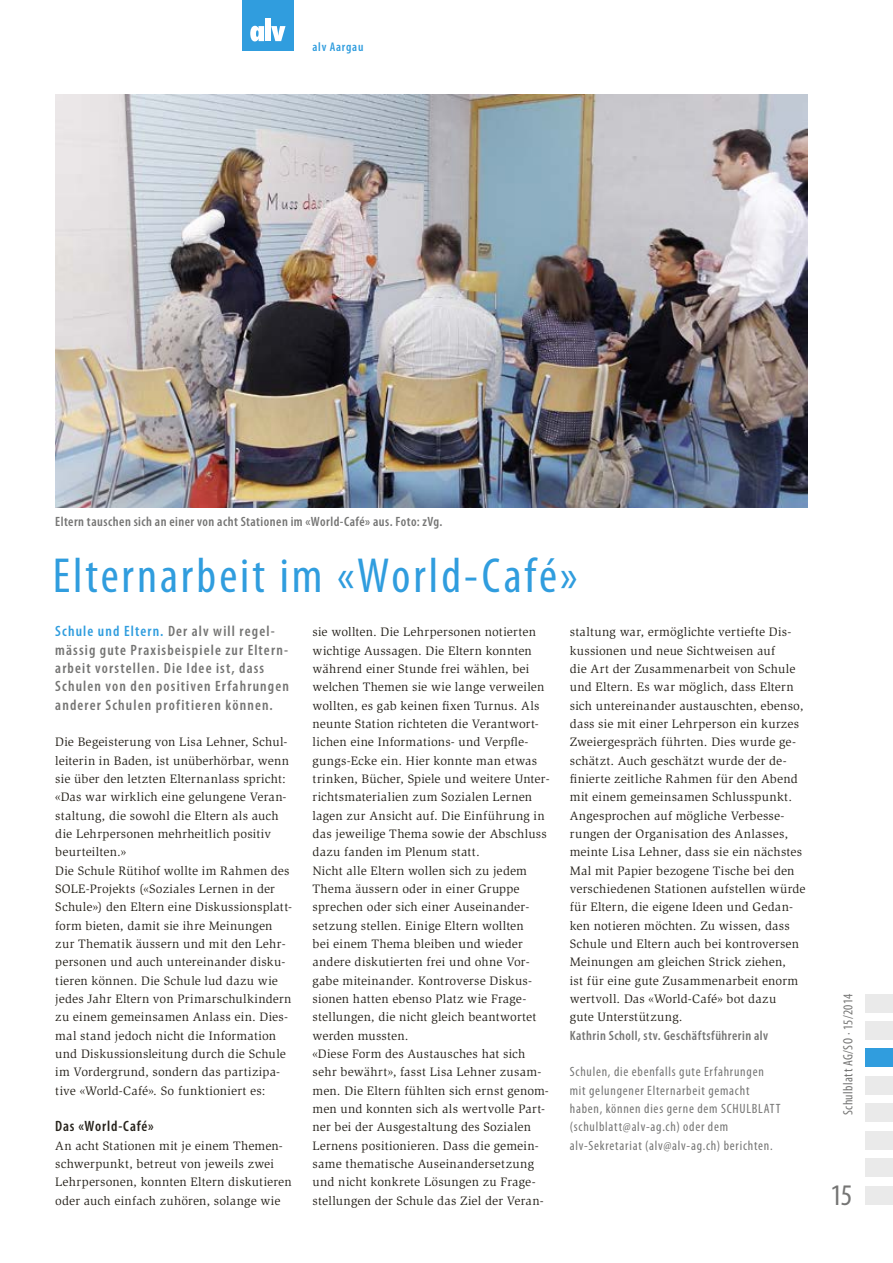
<style>
.page{position:relative;width:893px;height:1263px;background:#fff}
.page>*{position:absolute;margin:0;border:0;box-sizing:border-box;transform-origin:0 0}
.t1{font:condensed 49.5px "Myriad Pro";letter-spacing:.06em;color:#309dde}
.t2{font:condensed 30px "Myriad Pro";color:#757574}
.t3{font:600 condensed 15px/18.3px "Myriad Pro";letter-spacing:.075em;color:#757574}
.t4{font:600 condensed 15px "Myriad Pro";letter-spacing:.055em;color:#27231c}
.t5{font:condensed 13.5px/18.3px "Myriad Pro";letter-spacing:.055em;color:#757574}
.t6{font:600 condensed 13.5px "Myriad Pro";letter-spacing:.035em;color:#757574}
.t7{font:condensed 13.5px "Myriad Pro";letter-spacing:.03em;color:#757574}
.t8{font:12.6px/18.3px "Slimbach Std";letter-spacing:.015em;color:#27231c}
.t9{font:600 condensed 12.6px "Myriad Pro";letter-spacing:.06em;color:#309dde}
.s1{color:#309dde}
</style>
<div class="page">
<div style="left:242px;top:0;width:51px;height:51px;background:#309dde"></div>
<div style="left:865px;top:1021px;width:28px;height:18px;background:#eaeaea"></div>
<div style="left:865px;top:994px;width:28px;height:18px;background:#eaeaea"></div>
<div style="left:865px;top:1076px;width:28px;height:18px;background:#eaeaea"></div>
<div style="left:865px;top:1103px;width:28px;height:19px;background:#eaeaea"></div>
<div style="left:865px;top:1131px;width:28px;height:18px;background:#eaeaea"></div>
<div style="left:865px;top:1186px;width:28px;height:18px;background:#eaeaea"></div>
<div style="left:865px;top:1158px;width:28px;height:19px;background:#eaeaea"></div>
<svg style="left:250px;top:26px;width:14px;height:15px"></svg>
<div style="left:265px;top:18px;width:6px;height:23px;background:#fff"></div>
<svg style="left:271px;top:26px;width:15px;height:15px"></svg>
<div style="left:865px;top:1048px;width:28px;height:19px;background:#309dde"></div>
<img style="left:55px;top:95px;width:753px;height:413px">
<p class="t9" style="left:313px;top:39px;width:52px">alv Aargau</p>
<p class="t6" style="left:55px;top:513px;width:389px">Eltern tauschen sich an einer von acht Stationen im «World-Café» aus. Foto: zVg.</p>
<h1 class="t1" style="left:53px;top:546px;width:526px">Elternarbeit im «World-Café»</h1>
<p class="t3" style="left:55px;top:622px;width:235px"><span class="s1">Schule und Eltern.</span> Der alv will regel&shy;mässig gute Praxisbeispiele zur Eltern&shy;arbeit vorstellen. Die Idee ist, dass Schulen von den positiven Erfahrungen anderer Schulen profitieren können.</p>
<p class="t8" style="left:55px;top:733px;width:238px">Die Begeisterung von Lisa Lehner, Schul&shy;leiterin in Baden, ist unüberhörbar, wenn sie über den letzten Elternanlass spricht: «Das war wirklich eine gelungene Veran&shy;staltung, die sowohl die Eltern als auch die Lehrpersonen mehrheitlich positiv beurteilten.»<br>Die Schule Rütihof wollte im Rahmen des SOLE-Projekts («Soziales Lernen in der Schule») den Eltern eine Diskussionsplatt&shy;form bieten, damit sie ihre Meinungen zur Thematik äussern und mit den Lehr&shy;personen und auch untereinander disku&shy;tieren können. Die Schule lud dazu wie jedes Jahr Eltern von Primarschulkindern zu einem gemeinsamen Anlass ein. Dies&shy;mal stand jedoch nicht die Information und Diskussionsleitung durch die Schule im Vordergrund, sondern das partizipa&shy;tive «World-Café». So funktioniert es:</p>
<p class="t4" style="left:55px;top:1117px;width:100px">Das «World-Café»</p>
<p class="t8" style="left:55px;top:1136px;width:238px">An acht Stationen mit je einem Themen&shy;schwerpunkt, betreut von jeweils zwei Lehrpersonen, konnten Eltern diskutieren oder auch einfach zuhören, solange wie</p>
<p class="t8" style="left:313px;top:623px;width:239px">sie wollten. Die Lehrpersonen notierten wichtige Aussagen. Die Eltern konnten während einer Stunde frei wählen, bei welchen Themen sie wie lange verweilen wollten, es gab keinen fixen Turnus. Als neunte Station richteten die Verantwort&shy;lichen eine Informations- und Verpfle&shy;gungs-Ecke ein. Hier konnte man etwas trinken, Bücher, Spiele und weitere Unter&shy;richtsmaterialien zum Sozialen Lernen lagen zur Ansicht auf. Die Einführung in das jeweilige Thema sowie der Abschluss dazu fanden im Plenum statt.<br>Nicht alle Eltern wollen sich zu jedem Thema äussern oder in einer Gruppe sprechen oder sich einer Auseinander&shy;setzung stellen. Einige Eltern wollten<br>bei einem Thema bleiben und wieder andere diskutierten frei und ohne Vor&shy;gabe miteinander. Kontroverse Diskus&shy;sionen hatten ebenso Platz wie Frage&shy;stellungen, die nicht gleich beantwortet werden mussten.<br>«Diese Form des Austausches hat sich sehr bewährt», fasst Lisa Lehner zusam&shy;men. Die Eltern fühlten sich ernst genom&shy;men und konnten sich als wertvolle Part&shy;ner bei der Ausgestaltung des Sozialen Lernens positionieren. Dass die gemein&shy;same thematische Auseinandersetzung und nicht konkrete Lösungen zu Frage&shy;stellungen der Schule das Ziel der Veran-</p>
<p class="t8" style="left:570px;top:623px;width:237px">staltung war, ermöglichte vertiefte Dis&shy;kussionen und neue Sichtweisen auf<br>die Art der Zusammenarbeit von Schule und Eltern. Es war möglich, dass Eltern sich untereinander austauschten, ebenso, dass sie mit einer Lehrperson ein kurzes Zweiergespräch führten. Dies wurde ge&shy;schätzt. Auch geschätzt wurde der de&shy;finierte zeitliche Rahmen für den Abend mit einem gemeinsamen Schlusspunkt.<br>Angesprochen auf mögliche Verbesse&shy;rungen der Organisation des Anlasses, meinte Lisa Lehner, dass sie ein nächstes Mal mit Papier bezogene Tische bei den verschiedenen Stationen aufstellen würde für Eltern, die eigene Ideen und Gedan&shy;ken notieren möchten. Zu wissen, dass Schule und Eltern auch bei kontroversen Meinungen am gleichen Strick ziehen,<br>ist für eine gute Zusammenarbeit enorm wertvoll. Das «World-Café» bot dazu<br>gute Unterstützung.</p>
<p class="t6" style="left:570px;top:1027px;width:200px">Kathrin Scholl, stv. Geschäftsführerin alv</p>
<p class="t5" style="left:570px;top:1062px;width:212px">Schulen, die ebenfalls gute Erfahrungen mit gelungener Elternarbeit gemacht haben, können dies gerne dem SCHULBLATT (schulblatt@alv-ag.ch) oder dem alv-Sekretariat (alv@alv-ag.ch) berichten.</p>
<p class="t7" style="left:840px;top:1115px;width:123px;rotate:-90deg">Schulblatt AG/SO · 15/2014</p>
<h2 class="t2" style="left:831px;top:1176px;width:23px">15</h2>
</div>
